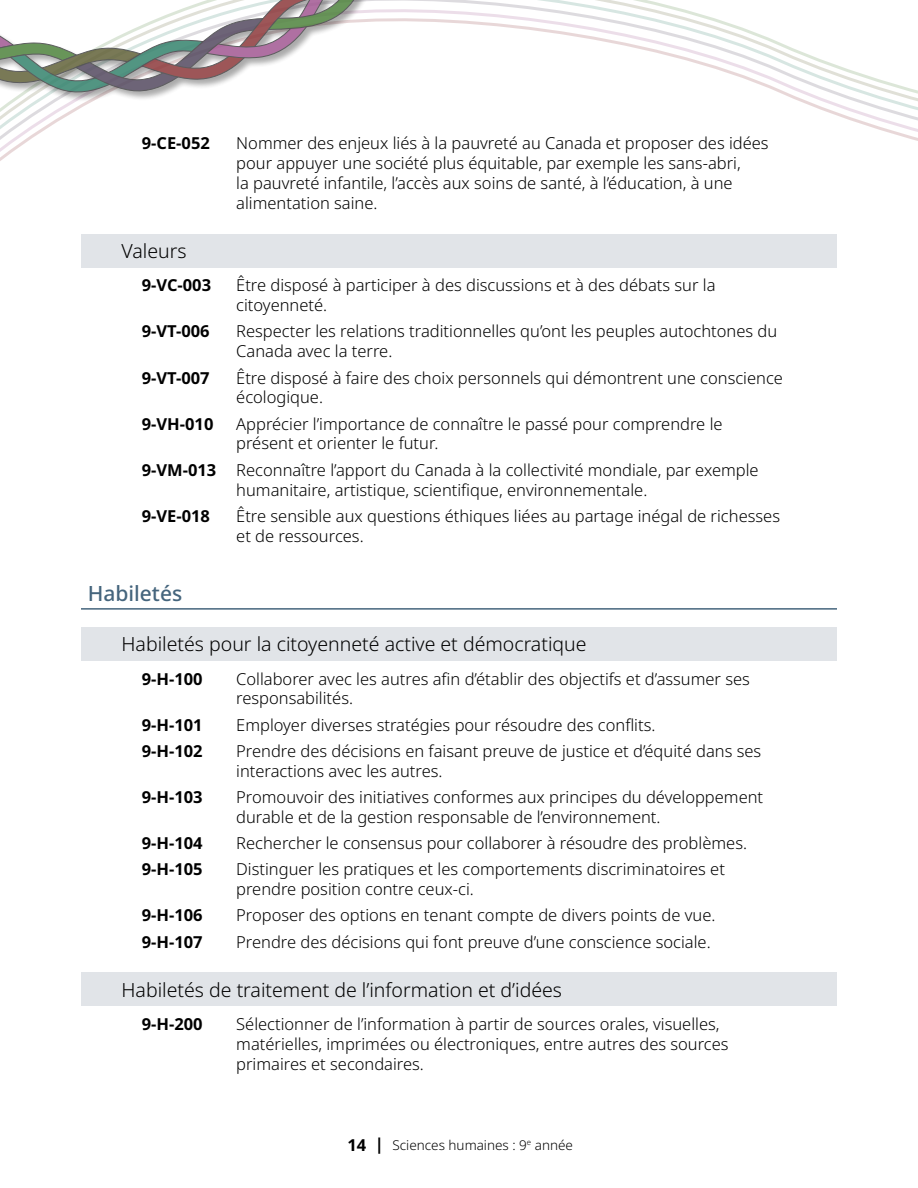
<style>
.page{position:relative;width:918px;height:1188px;background:#fff}
.page>*{position:absolute;margin:0;border:0;box-sizing:border-box;transform-origin:0 0}
.Header_Outcomes{font:500 21px "Noto Sans";color:#45657d}
.GLO{font:300 19.5px "Noto Sans";color:#000}
.Learning_Outcome{font:300 16.5px/19.8px "Noto Sans";color:#000}
.Learning_Outcome-2{font:700 16.5px "Noto Sans";color:#000}
.t1{font:300 13.5px "Noto Sans";color:#000}
.s1{font-weight:700}
.s2{font-weight:700;font-size:16.5px}
</style>
<div class="page">
<svg style="left:0;top:0;width:918px;height:161px"></svg>
<div style="left:0;top:0;width:515px;height:102px;background:#000;opacity:.4"></div>
<svg style="left:0;top:0;width:407px;height:96px"></svg>
<div style="left:81px;top:234px;width:756px;height:33px;background:#e1e4e8"></div>
<hr style="left:81px;top:608px;width:756px;height:2px;background:#45657d">
<div style="left:81px;top:627px;width:756px;height:33px;background:#e1e4e8"></div>
<div style="left:81px;top:973px;width:756px;height:33px;background:#e1e4e8"></div>
<p class="Learning_Outcome-2" style="left:142px;top:132px;width:70px">9-CE-052</p>
<p class="Learning_Outcome" style="left:236px;top:134px;width:534px">Nommer des enjeux liés à la pauvreté au Canada et proposer des idées pour appuyer une société plus équitable, par exemple les sans-abri,<br>la pauvreté infantile, l’accès aux soins de santé, à l’éducation, à une alimentation saine.</p>
<h4 class="GLO" style="left:122px;top:237px;width:67px">Valeurs</h4>
<p class="Learning_Outcome-2" style="left:142px;top:274px;width:71px">9-VC-003</p>
<p class="Learning_Outcome" style="left:236px;top:276px;width:481px">Être disposé à participer à des discussions et à des débats sur la citoyenneté.</p>
<p class="Learning_Outcome-2" style="left:142px;top:320px;width:69px">9-VT-006</p>
<p class="Learning_Outcome" style="left:236px;top:322px;width:543px">Respecter les relations traditionnelles qu’ont les peuples autochtones du<br>Canada avec la terre.</p>
<p class="Learning_Outcome-2" style="left:142px;top:366px;width:69px">9-VT-007</p>
<p class="Learning_Outcome" style="left:236px;top:368px;width:548px">Être disposé à faire des choix personnels qui démontrent une conscience écologique.</p>
<p class="Learning_Outcome-2" style="left:142px;top:412px;width:73px">9-VH-010</p>
<p class="Learning_Outcome" style="left:236px;top:414px;width:488px">Apprécier l’importance de connaître le passé pour comprendre le présent et orienter le futur.</p>
<p class="Learning_Outcome" style="left:236px;top:460px;width:524px;text-indent:-94px"><span class="s1">9-VM-013</span> Reconnaître l’apport du Canada à la collectivité mondiale, par exemple humanitaire, artistique, scientifique, environnementale.</p>
<p class="Learning_Outcome-2" style="left:142px;top:504px;width:70px">9-VE-018</p>
<p class="Learning_Outcome" style="left:236px;top:506px;width:545px">Être sensible aux questions éthiques liées au partage inégal de richesses et de ressources.</p>
<h3 class="Header_Outcomes" style="left:88px;top:579px;width:96px">Habiletés</h3>
<h4 class="GLO" style="left:122px;top:630px;width:467px">Habiletés pour la citoyenneté active et démocratique</h4>
<p class="Learning_Outcome-2" style="left:142px;top:667px;width:63px">9-H-100</p>
<p class="Learning_Outcome" style="left:236px;top:669px;width:515px">Collaborer avec les autres afin d’établir des objectifs et d’assumer ses responsabilités.</p>
<p class="Learning_Outcome-2" style="left:142px;top:713px;width:63px">9-H-101</p>
<p class="Learning_Outcome" style="left:236px;top:715px;width:421px">Employer diverses stratégies pour résoudre des conflits.</p>
<p class="Learning_Outcome-2" style="left:142px;top:739px;width:63px">9-H-102</p>
<p class="Learning_Outcome" style="left:236px;top:741px;width:527px">Prendre des décisions en faisant preuve de justice et d’équité dans ses interactions avec les autres.</p>
<p class="Learning_Outcome-2" style="left:142px;top:785px;width:63px">9-H-103</p>
<p class="Learning_Outcome" style="left:236px;top:788px;width:529px">Promouvoir des initiatives conformes aux principes du développement durable et de la gestion responsable de l’environnement.</p>
<p class="Learning_Outcome-2" style="left:142px;top:831px;width:63px">9-H-104</p>
<p class="Learning_Outcome" style="left:236px;top:834px;width:512px">Rechercher le consensus pour collaborer à résoudre des problèmes.</p>
<p class="Learning_Outcome-2" style="left:142px;top:858px;width:63px">9-H-105</p>
<p class="Learning_Outcome" style="left:236px;top:860px;width:490px">Distinguer les pratiques et les comportements discriminatoires et prendre position contre ceux-ci.</p>
<p class="Learning_Outcome-2" style="left:142px;top:904px;width:63px">9-H-106</p>
<p class="Learning_Outcome" style="left:236px;top:906px;width:481px">Proposer des options en tenant compte de divers points de vue.</p>
<p class="Learning_Outcome-2" style="left:142px;top:930px;width:63px">9-H-107</p>
<p class="Learning_Outcome" style="left:236px;top:932px;width:476px">Prendre des décisions qui font preuve d’une conscience sociale.</p>
<h4 class="GLO" style="left:122px;top:976px;width:442px">Habiletés de traitement de l’information et d’idées</h4>
<p class="Learning_Outcome-2" style="left:142px;top:1013px;width:63px">9-H-200</p>
<p class="Learning_Outcome" style="left:236px;top:1015px;width:494px">Sélectionner de l’information à partir de sources orales, visuelles, matérielles, imprimées ou électroniques, entre autres des sources primaires et secondaires.</p>
<p class="t1" style="left:347px;top:1135px;width:227px"><span class="s2">14 |</span> Sciences humaines : 9<sup>e</sup> année</p>
</div>
